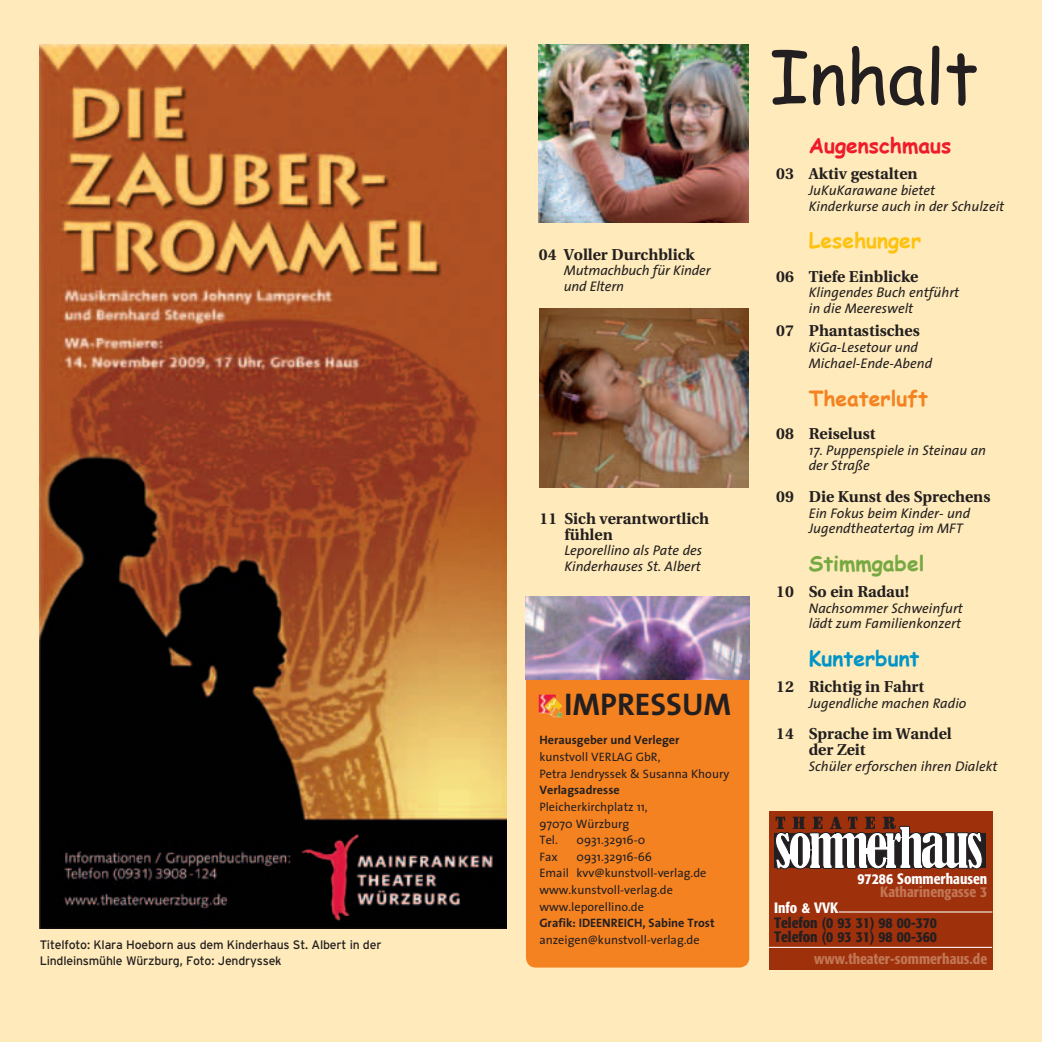
<style>
.page{position:relative;width:1042px;height:1042px;background:#feeaba}
.page>*{position:absolute;margin:0;border:0;box-sizing:border-box;transform-origin:0 0}
.t1{font:73.5px "Comic Sans MS";letter-spacing:-.01em;color:#231f20}
.t2{font:700 31.5px "The Sans";color:#231f20}
.t3{font:700 21px "Comic Sans MS";color:#ee1b2d}
.t4{font:700 21px "Comic Sans MS";color:#f58220}
.t5{font:700 21px "Comic Sans MS";color:#fec210}
.t6{font:700 21px "Comic Sans MS";color:#77a942}
.t7{font:700 21px "Comic Sans MS";color:#0094c8}
.t8{font:700 15.75px/15.8px "Utopia";color:#231f20}
.t9{font:500 condensed 14.88px/14.7px "Formata";color:#231f20}
.t10{font:500 condensed 14.88px "Formata";color:#c37654}
.t11{font:500 condensed 14.88px "Formata";color:#fff}
.t12{font:italic 14px/15.8px "The Sans";color:#231f20}
.t13{font:12.25px/16.6px "The Sans";color:#231f20}
.t14{font:12.25px/15.8px "Interstate";letter-spacing:-.015em;color:#231f20}
.t15{font:700 12.25px "The Sans";color:#231f20}
</style>
<div class="page">
<div style="left:526px;top:667px;width:223px;height:300px;background:#f58220;border-radius:10px"></div>
<img style="left:526px;top:597px;width:223px;height:83px">
<img style="left:539px;top:694px;width:23px;height:24px">
<img style="left:539px;top:308px;width:209px;height:179px">
<img style="left:539px;top:44px;width:209px;height:179px">
<img style="left:40px;top:45px;width:467px;height:883px">
<div style="left:769px;top:811px;width:223px;height:158px;background:#9e300c"></div>
<svg style="left:775px;top:817px;width:208px;height:52px"></svg>
<hr style="left:839px;top:911px;width:153px;height:1px;background:#fff">
<hr style="left:769px;top:947px;width:223px;height:1px;background:#fff">
<p class="t14" style="left:40px;top:936px;width:343px">Titelfoto: Klara Hoeborn aus dem Kinderhaus St. Albert in der<br>Lindleinsmühle Würzburg, Foto: Jendryssek</p>
<p class="t8" style="left:539px;top:246px;width:157px">04 Voller Durchblick</p>
<p class="t12" style="left:564px;top:262px;width:148px">Mutmachbuch für Kinder und Eltern</p>
<p class="t8" style="left:564px;top:511px;width:146px;text-indent:-25px">11 Sich verantwortlich fühlen</p>
<p class="t12" style="left:564px;top:542px;width:139px">Leporellino als Pate des<br>Kinderhauses St. Albert</p>
<h2 class="t2" style="left:564px;top:678px;width:169px">IMPRESSUM</h2>
<p class="t15" style="left:539px;top:730px;width:142px">Herausgeber und Verleger</p>
<p class="t13" style="left:539px;top:748px;width:191px">kunstvoll VERLAG GbR,<br>Petra Jendryssek &amp; Susanna Khoury</p>
<p class="t15" style="left:539px;top:780px;width:82px">Verlagsadresse</p>
<p class="t13" style="left:539px;top:798px;width:110px">Pleicherkirchplatz 11,<br>97070 Würzburg<br>Tel.</p>
<p class="t13" style="left:576px;top:831px;width:70px">0931.32916-0</p>
<p class="t13" style="left:539px;top:848px;width:169px;text-indent:37px">0931.32916-66<br>Email kvv@kunstvoll-verlag.de www.kunstvoll-verlag.de www.leporellino.de</p>
<p class="t15" style="left:539px;top:913px;width:177px">Grafik: IDEENREICH, Sabine Trost</p>
<p class="t13" style="left:539px;top:931px;width:162px">anzeigen@kunstvoll-verlag.de</p>
<p class="t13" style="left:539px;top:848px;width:20px">Fax</p>
<h1 class="t1" style="left:769px;top:22px;width:211px">Inhalt</h1>
<h3 class="t3" style="left:809px;top:130px;width:144px">Augenschmaus</h3>
<p class="t8" style="left:776px;top:166px;width:143px">03 Aktiv gestalten</p>
<p class="t12" style="left:809px;top:182px;width:197px">JuKuKarawane bietet<br>Kinderkurse auch in der Schulzeit</p>
<h3 class="t5" style="left:809px;top:225px;width:114px">Lesehunger</h3>
<p class="t8" style="left:776px;top:268px;width:144px">06 Tiefe Einblicke</p>
<p class="t12" style="left:809px;top:284px;width:152px">Klingendes Buch entführt in die Meereswelt</p>
<p class="t8" style="left:776px;top:323px;width:145px">07 Phantastisches</p>
<p class="t12" style="left:809px;top:339px;width:125px">KiGa-Lesetour und<br>Michael-Ende-Abend</p>
<h3 class="t4" style="left:809px;top:382px;width:121px">Theaterluft</h3>
<p class="t8" style="left:776px;top:426px;width:101px">08 Reiselust</p>
<p class="t12" style="left:809px;top:441px;width:179px">17. Puppenspiele in Steinau an der Straße</p>
<p class="t8" style="left:776px;top:489px;width:216px">09 Die Kunst des Sprechens</p>
<p class="t12" style="left:809px;top:504px;width:163px">Ein Fokus beim Kinder- und<br>Jugendtheatertag im MFT</p>
<h3 class="t6" style="left:809px;top:548px;width:117px">Stimmgabel</h3>
<p class="t8" style="left:776px;top:584px;width:134px">10 So ein Radau!</p>
<p class="t12" style="left:809px;top:600px;width:156px">Nachsommer Schweinfurt lädt zum Familienkonzert</p>
<h3 class="t7" style="left:809px;top:643px;width:112px">Kunterbunt</h3>
<p class="t8" style="left:776px;top:679px;width:150px">12 Richtig in Fahrt</p>
<p class="t12" style="left:809px;top:695px;width:159px">Jugendliche machen Radio</p>
<p class="t8" style="left:809px;top:726px;width:144px;text-indent:-33px">14 Sprache im Wandel der Zeit</p>
<p class="t12" style="left:809px;top:758px;width:190px">Schüler erforschen ihren Dialekt</p>
<p class="t11" style="left:857px;top:870px;width:131px">97286 Sommerhausen</p>
<p class="t10" style="left:880px;top:883px;width:109px">Katharinengasse 3</p>
<p class="t11" style="left:774px;top:898px;width:66px">Info &amp; VVK</p>
<p class="t9" style="left:774px;top:915px;width:164px">Telefon (0 93 31) 98 00-370<br>Telefon (0 93 31) 98 00-360</p>
<p class="t10" style="left:814px;top:950px;width:174px">www.theater-sommerhaus.de</p>
</div>
